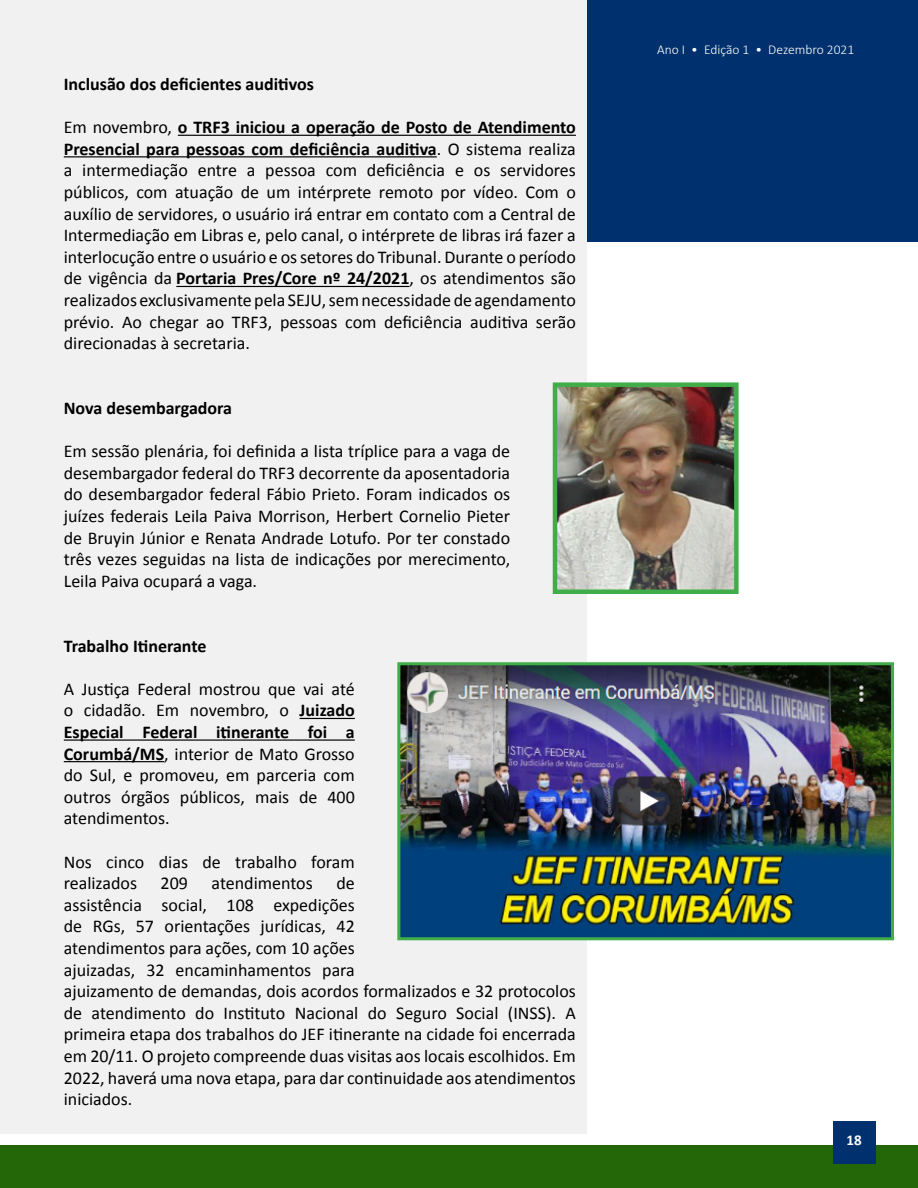
<style>
.page{position:relative;width:918px;height:1188px;background:#fff}
.page>*{position:absolute;margin:0;border:0;box-sizing:border-box;transform-origin:0 0}
.t1{font:18px/21.6px "Calibri";color:#000;text-align:justify}
.t2{font:700 18px "Calibri";color:#000}
.t3{font:700 15px "Calibri";color:#fff}
.t4{font:300 13.5px "Calibri";color:#fffffe}
.s1{font-weight:700}
</style>
<div class="page">
<div style="left:0;top:0;width:918px;height:242px;background:#00306d"></div>
<div style="left:0;top:1145px;width:918px;height:43px;background:#236709"></div>
<div style="left:833px;top:1121px;width:42px;height:43px;background:#00306d"></div>
<div style="left:0;top:0;width:587px;height:1134px;background:#f1f1f2"></div>
<hr style="left:178px;top:135px;width:398px;height:1px;background:#000">
<hr style="left:64px;top:156px;width:373px;height:1px;background:#000">
<hr style="left:176px;top:286px;width:233px;height:1px;background:#000">
<hr style="left:300px;top:718px;width:55px;height:1px;background:#000">
<hr style="left:64px;top:739px;width:291px;height:2px;background:#000">
<hr style="left:64px;top:761px;width:100px;height:1px;background:#000">
<img style="left:401px;top:666px;width:489px;height:270px">
<div style="left:397px;top:662px;width:497px;height:278px;border:3px solid #41ad49"></div>
<img style="left:558px;top:387px;width:176px;height:202px">
<div style="left:553px;top:382px;width:186px;height:212px;border:4px solid #41ad49"></div>
<p class="t2" style="left:64px;top:73px;width:252px">Inclusão dos deficientes auditivos</p>
<p class="t1" style="left:64px;top:117px;width:514px">Em novembro, <span class="s1">o TRF3 iniciou a operação de Posto de Atendimento Presencial para pessoas com deficiência auditiva</span>. O sistema realiza a intermediação entre a pessoa com deficiência e os servidores públicos, com atuação de um intérprete remoto por vídeo. Com o auxílio de servidores, o usuário irá entrar em contato com a Central de Intermediação em Libras e, pelo canal, o intérprete de libras irá fazer a interlocução entre o usuário e os setores do Tribunal. Durante o período de vigência da <span class="s1">Portaria Pres/Core nº 24/2021</span>, os atendimentos são realizados exclusivamente pela SEJU, sem necessidade de agendamento prévio. Ao chegar ao TRF3, pessoas com deficiência auditiva serão direcionadas à secretaria.</p>
<p class="t2" style="left:64px;top:397px;width:170px">Nova desembargadora</p>
<p class="t1" style="left:64px;top:441px;width:448px">Em sessão plenária, foi definida a lista tríplice para a vaga de desembargador federal do TRF3 decorrente da aposentadoria do desembargador federal Fábio Prieto. Foram indicados os juízes federais Leila Paiva Morrison, Herbert Cornelio Pieter de Bruyin Júnior e Renata Andrade Lotufo. Por ter constado três vezes seguidas na lista de indicações por merecimento, Leila Paiva ocupará a vaga.</p>
<p class="t2" style="left:64px;top:634px;width:144px">Trabalho Itinerante</p>
<p class="t1" style="left:64px;top:678px;width:293px">A Justiça Federal mostrou que vai até o cidadão. Em novembro, o <span class="s1">Juizado Especial Federal itinerante foi a Corumbá/MS</span>, interior de Mato Grosso do Sul, e promoveu, em parceria com outros órgãos públicos, mais de 400 atendimentos.</p>
<p class="t1" style="left:64px;top:851px;width:293px">Nos cinco dias de trabalho foram realizados</p>
<p class="t1" style="left:64px;top:873px;width:514px;text-align:left;text-indent:273px">de<br>assistência social, 108 expedições<br>de RGs, 57 orientações jurídicas, 42<br>atendimentos para ações, com 10 ações<br>ajuizadas, 32 encaminhamentos para<br>ajuizamento de demandas, dois acordos formalizados e 32 protocolos de atendimento do Instituto Nacional do Seguro Social (INSS). A primeira etapa dos trabalhos do JEF itinerante na cidade foi encerrada em 20/11. O projeto compreende duas visitas aos locais escolhidos. Em 2022, haverá uma nova etapa, para dar continuidade aos atendimentos iniciados.</p>
<p class="t1" style="left:161px;top:873px;width:29px">209</p>
<p class="t1" style="left:212px;top:873px;width:103px">atendimentos</p>
<p class="t4" style="left:657px;top:41px;width:199px">Ano I • Edição 1 • Dezembro 2021</p>
<p class="t3" style="left:847px;top:1131px;width:17px">18</p>
</div>
